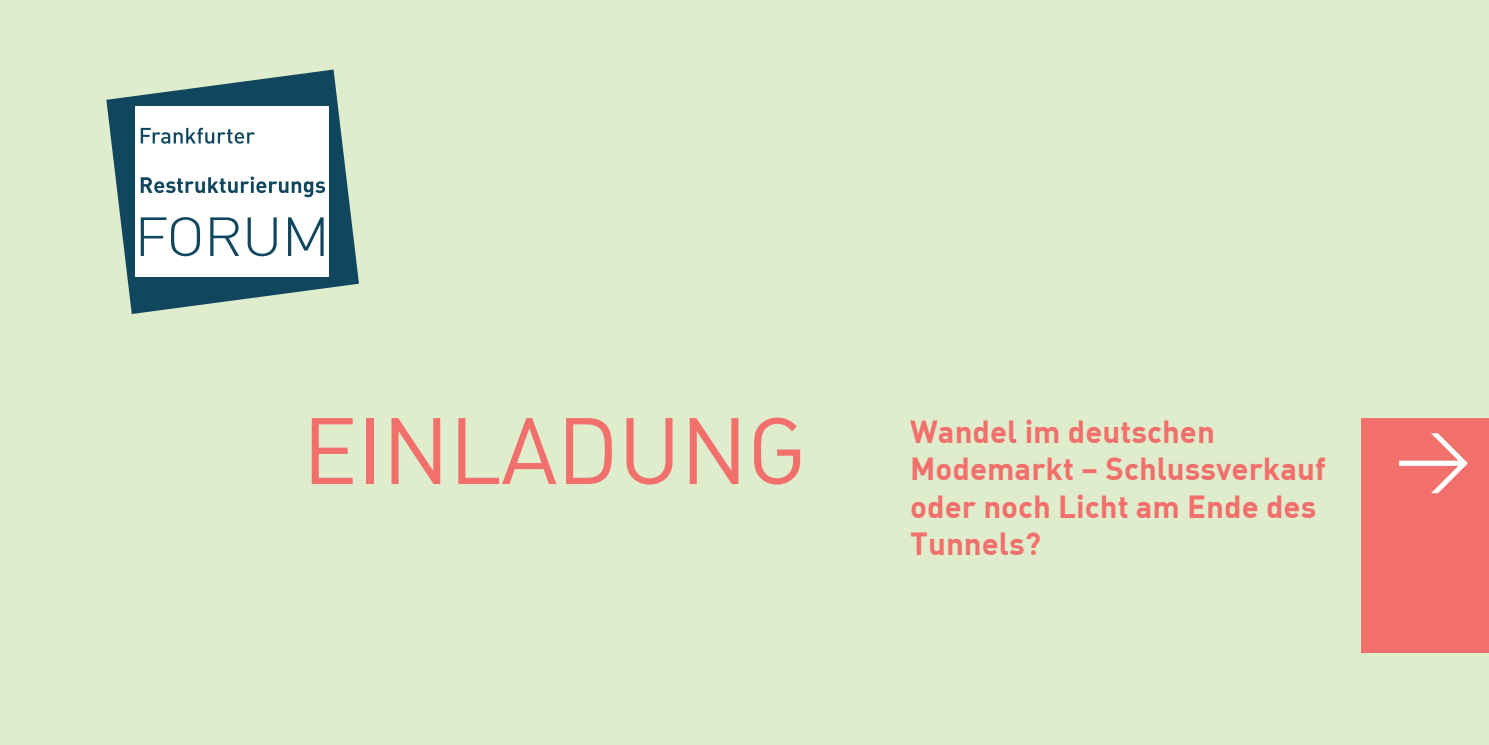
<style>
.page{position:relative;width:1489px;height:745px;background:#fff}
.page>*{position:absolute;margin:0;border:0;box-sizing:border-box;transform-origin:0 0}
.t1{font:92.5px "DIN Alternate";letter-spacing:-.01em;color:#f2706c}
.t2{font:75px "DIN Regular Alternate";color:#fff}
.t3{font:700 31.25px/37.5px "DIN Alternate";color:#f2706c}
</style>
<div class="page">
<div style="left:0;top:0;width:1488px;height:744px;background:#dfedcd"></div>
<svg style="left:106px;top:69px;width:253px;height:245px;fill:#10475f"></svg>
<div style="left:135px;top:107px;width:194px;height:169px;background:#fff"></div>
<svg style="left:141px;top:217px;width:59px;height:39px"></svg>
<svg style="left:210px;top:217px;width:29px;height:39px"></svg>
<svg style="left:247px;top:217px;width:30px;height:39px"></svg>
<svg style="left:288px;top:217px;width:35px;height:39px"></svg>
<svg style="left:141px;top:176px;width:184px;height:21px"></svg>
<svg style="left:141px;top:128px;width:114px;height:15px"></svg>
<div style="left:1361px;top:418px;width:127px;height:234px;background:#f2706c"></div>
<p class="t1" style="left:302px;top:392px;width:506px">EINLADUNG</p>
<p class="t3" style="left:910px;top:411px;width:417px">Wandel im deutschen<br>Modemarkt – Schlussverkauf oder noch Licht am Ende des<br>Tunnels?</p>
<p class="t2" style="left:1486px;top:424px;width:79px;rotate:90deg">&gt;</p>
</div>
